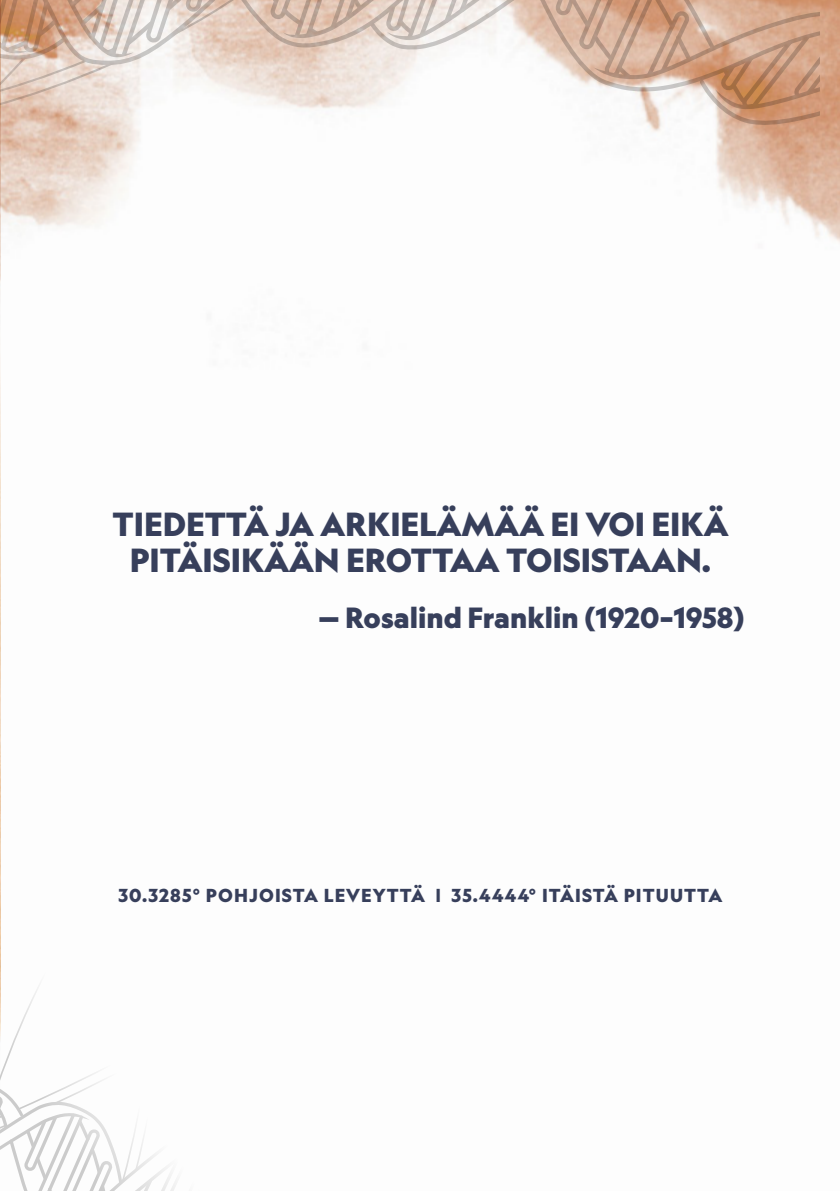
<style>
.page{position:relative;width:840px;height:1191px;background:#fff}
.page>*{position:absolute;margin:0;border:0;box-sizing:border-box;transform-origin:0 0}
.t1{font:900 32px/36px "Geograph";color:#373f5b;text-align:center}
.t2{font:900 28px "Geograph";color:#373f5b}
.t3{font:900 18px "Geograph";letter-spacing:.06em;color:#373f5b}
</style>
<div class="page">
<img style="left:0;top:0;width:839px;height:698px">
<svg style="left:0;top:0;width:819px;height:295px"></svg>
<svg style="left:0;top:698px;width:177px;height:493px"></svg>
<p class="t1" style="left:112px;top:506px;width:617px">TIEDETTÄ JA ARKIELÄMÄÄ EI VOI EIKÄ<br>PITÄISIKÄÄN EROTTAA TOISISTAAN.</p>
<p class="t2" style="left:318px;top:599px;width:427px">— Rosalind Franklin (1920–1958)</p>
<p class="t3" style="left:118px;top:883px;width:605px">30.3285° POHJOISTA LEVEYTTÄ | 35.4444° ITÄISTÄ PITUUTTA</p>
</div>
